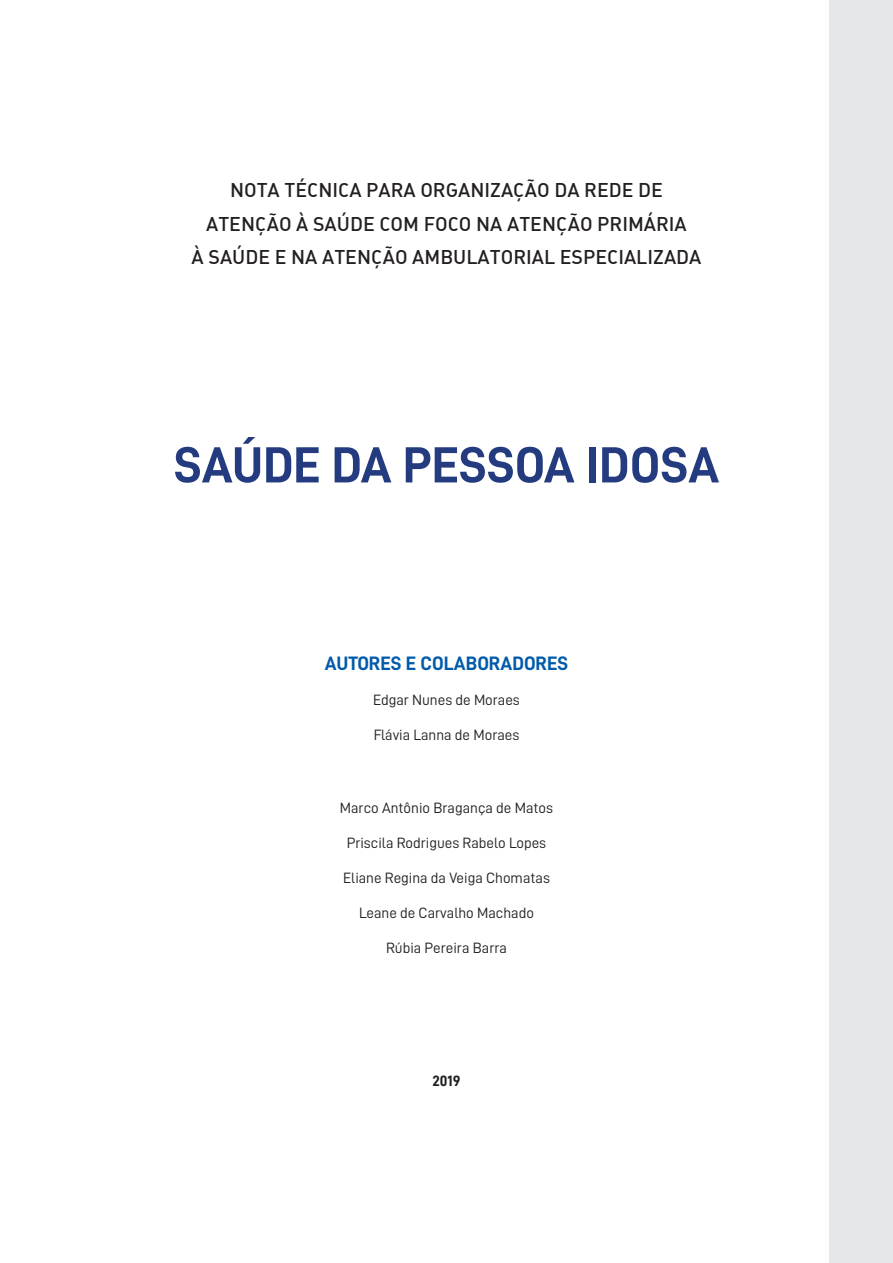
<style>
.page{position:relative;width:893px;height:1263px;background:#fff}
.page>*{position:absolute;margin:0;border:0;box-sizing:border-box;transform-origin:0 0}
.Texto{font:51px "D DIN Bold";color:#243c7f}
.Texto-2{font:19.5px/33.9px "DIN Medium Alternate";color:#231f20;text-align:center}
.Entrada_2{font:19.5px "D DIN Bold";color:#015aaa}
.Texto-3{font:15px "D DIN";color:#231f20}
.Texto-4{font:15px "D DIN Bold";color:#231f20}
</style>
<div class="page">
<div style="left:829px;top:0;width:64px;height:1263px;background:#e6e7e9"></div>
<p class="Texto-2" style="left:192px;top:172px;width:511px">NOTA TÉCNICA PARA ORGANIZAÇÃO DA REDE DE<br>ATENÇÃO À SAÚDE COM FOCO NA ATENÇÃO PRIMÁRIA<br>À SAÚDE E NA ATENÇÃO AMBULATORIAL ESPECIALIZADA</p>
<p class="Texto" style="left:174px;top:437px;width:547px">SAÚDE DA PESSOA IDOSA</p>
<p class="Entrada_2" style="left:325px;top:653px;width:245px">AUTORES E COLABORADORES</p>
<p class="Texto-3" style="left:373px;top:692px;width:148px">Edgar Nunes de Moraes</p>
<p class="Texto-3" style="left:374px;top:727px;width:147px">Flávia Lanna de Moraes</p>
<p class="Texto-3" style="left:340px;top:800px;width:215px">Marco Antônio Bragança de Matos</p>
<p class="Texto-3" style="left:347px;top:835px;width:201px">Priscila Rodrigues Rabelo Lopes</p>
<p class="Texto-3" style="left:343px;top:870px;width:208px">Eliane Regina da Veiga Chomatas</p>
<p class="Texto-3" style="left:359px;top:905px;width:176px">Leane de Carvalho Machado</p>
<p class="Texto-3" style="left:386px;top:940px;width:122px">Rúbia Pereira Barra</p>
<p class="Texto-4" style="left:432px;top:1072px;width:30px">2019</p>
</div>
